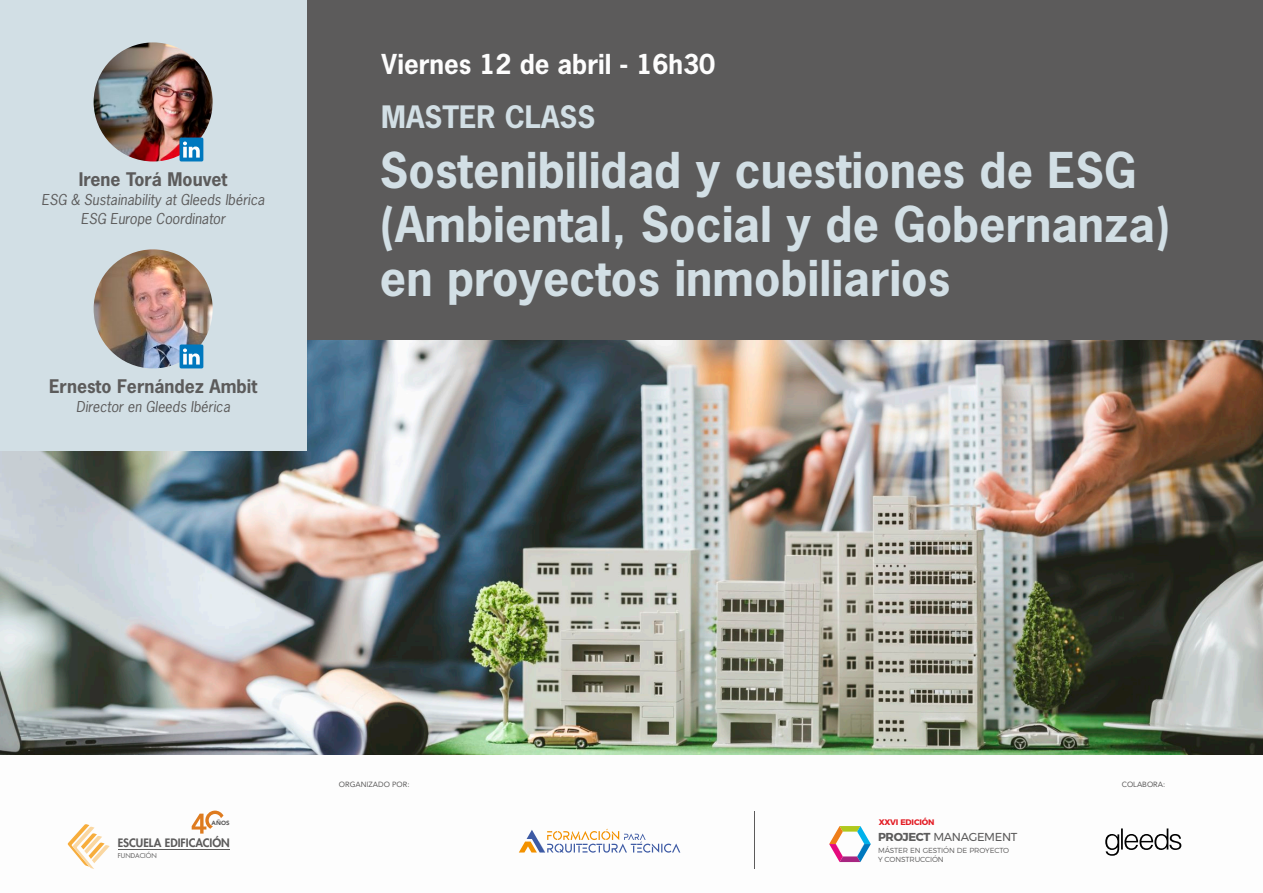
<style>
.page{position:relative;width:1263px;height:893px;background:#fff}
.page>*{position:absolute;margin:0;border:0;box-sizing:border-box;transform-origin:0 0}
.t1{font:700 46.35px/53.8px "News Gothic Std";color:#d2dfe5}
.t2{font:700 29.1px "News Gothic Std";color:#d2dfe5}
.t3{font:700 25.8px "News Gothic Std";color:#fdfdfd}
.t4{font:700 17.7px "News Gothic Std";color:#5c5b5b}
.t5{font:italic 14.1px/18.8px "News Gothic Std";color:#5c5b5b;text-align:center}
.t6{font:11.55px "Montserrat";letter-spacing:-.025em;color:#5c5b5b}
.t7{font:800 11.25px "Futura Std";color:#5c5b5b}
.t8{font:700 8.1px "Montserrat";letter-spacing:-.025em;color:#e31c24}
.t9{font:7.5px "Avenir LT Std";color:#5c5b5b}
.t10{font:300 7.35px/8.9px "Montserrat";letter-spacing:-.015em;color:#5c5b5b}
.t11{font:6.45px "Futura Std";color:#5c5b5b}
.t12{font:900 6px "Avenir LT Std";color:#5c5b5b}
.s1{font-weight:700}
</style>
<div class="page">
<img style="left:0;top:340px;width:1262px;height:415px">
<div style="left:306px;top:0;width:957px;height:340px;background:#5c5b5b"></div>
<hr style="left:754px;top:811px;width:1px;height:57px;background:#5c5b5b">
<svg style="left:519px;top:829px;width:161px;height:24px"></svg>
<svg style="left:68px;top:824px;width:42px;height:45px"></svg>
<hr style="left:118px;top:849px;width:111px;height:1px;background:#5c5b5b">
<svg style="left:192px;top:811px;width:31px;height:23px"></svg>
<svg style="left:829px;top:826px;width:42px;height:36px"></svg>
<svg style="left:1105px;top:828px;width:76px;height:28px"></svg>
<div style="left:0;top:0;width:306px;height:451px;background:#d2dfe5"></div>
<img style="left:94px;top:42px;width:119px;height:119px;border-radius:50%">
<img style="left:94px;top:249px;width:119px;height:119px;border-radius:50%">
<div style="left:180px;top:138px;width:23px;height:23px;background:#0078be;border-radius:2px"></div>
<svg style="left:183px;top:142px;width:17px;height:16px"></svg>
<div style="left:180px;top:344px;width:23px;height:24px;background:#0078be;border-radius:2px"></div>
<svg style="left:183px;top:348px;width:17px;height:17px"></svg>
<p class="t3" style="left:382px;top:54px;width:335px">Viernes 12 de abril - 16h30</p>
<p class="t4" style="left:79px;top:172px;width:150px">Irene Torá Mouvet</p>
<p class="t5" style="left:42px;top:192px;width:225px">ESG &amp; Sustainability at Gleeds Ibérica<br>ESG Europe Coordinator</p>
<p class="t4" style="left:49px;top:379px;width:210px">Ernesto Fernández Ambit</p>
<p class="t5" style="left:76px;top:398px;width:155px">Director en Gleeds Ibérica</p>
<p class="t2" style="left:381px;top:105px;width:216px">MASTER CLASS</p>
<p class="t1" style="left:380px;top:148px;width:792px">Sostenibilidad y cuestiones de ESG (Ambiental, Social y de Gobernanza) en proyectos inmobiliarios</p>
<p class="t9" style="left:339px;top:782px;width:72px">ORGANIZADO POR:</p>
<p class="t9" style="left:1122px;top:782px;width:45px">COLABORA:</p>
<p class="t12" style="left:212px;top:820px;width:19px">AÑOS</p>
<p class="t8" style="left:879px;top:817px;width:57px">XXVI EDICIÓN</p>
<p class="t6" style="left:878px;top:830px;width:141px"><span class="s1">PROJECT</span> MANAGEMENT</p>
<p class="t10" style="left:878px;top:846px;width:132px">MÁSTER EN GESTIÓN DE PROYECTO<br>Y CONSTRUCCIÓN</p>
<p class="t7" style="left:118px;top:838px;width:114px">ESCUELA EDIFICACIÓN</p>
<p class="t11" style="left:118px;top:852px;width:41px">FUNDACIÓN</p>
</div>
